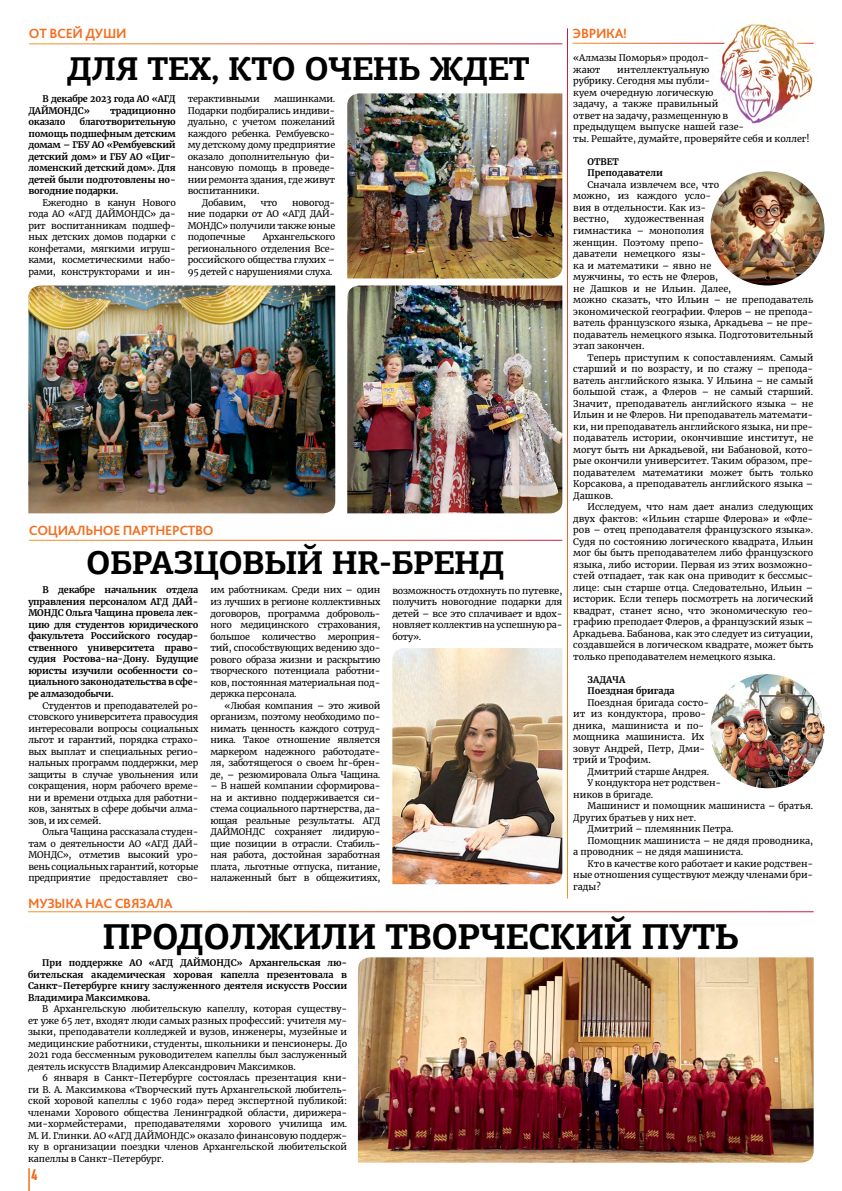
<style>
.page{position:relative;width:842px;height:1191px;background:#fff}
.page>*{position:absolute;margin:0;border:0;box-sizing:border-box;transform-origin:0 0}
.t1{font:700 36px "PF Agora Slab Pro";letter-spacing:-.02em;color:#000}
.t2{font:700 33px "PF Agora Slab Pro";letter-spacing:-.02em;color:#000}
.t3{font:500 15px "PF Din Text Comp Pro";color:#f36f21}
.t4{font:700 14px "Bliss Pro";letter-spacing:-.02em;color:#f36f21}
.t5{font:9px/11.5px "Merriweather";color:#000;text-align:justify}
.t6{font:700 9px/11.5px "Merriweather";letter-spacing:-.02em;color:#000;text-align:justify}
.t7{font:9px "Merriweather";letter-spacing:-.02em;color:#000}
.t8{font:700 9px/11.5px "Merriweather";color:#000}
</style>
<div class="page">
<img style="left:712px;top:23px;width:102px;height:102px">
<hr style="left:573px;top:43px;width:151px;height:1px;background:#fff">
<svg style="left:797px;top:43px;width:17px;height:1px"></svg>
<svg style="left:29px;top:1168px;width:1px;height:23px"></svg>
<img style="left:710px;top:171px;width:114px;height:114px;border-radius:57px">
<img style="left:710px;top:674px;width:114px;height:114px;border-radius:57px">
<img style="left:347px;top:93px;width:215px;height:185px">
<img style="left:28px;top:285px;width:307px;height:228px">
<img style="left:358px;top:957px;width:456px;height:205px">
<img style="left:392px;top:648px;width:170px;height:236px">
<img style="left:347px;top:285px;width:215px;height:228px">
<h3 class="t4" style="left:29px;top:25px;width:99px">ОТ ВСЕЙ ДУШИ</h3>
<h2 class="t2" style="left:67px;top:47px;width:464px">ДЛЯ ТЕХ, КТО ОЧЕНЬ ЖДЕТ</h2>
<p class="t6" style="left:28px;top:93px;width:149px;text-indent:14px">В декабре 2023 года АО «АГД<br>ДАЙМОНДС»</p>
<p class="t6" style="left:110px;top:104px;width:67px">традиционно</p>
<p class="t6" style="left:28px;top:116px;width:149px;text-indent:52px">благотворительную помощь подшефным детским домам – ГБУ АО «Рембуевский детский дом» и ГБУ АО «Циг&shy;ломенский детский дом». Для детей были подготовлены но&shy;вогодние подарки.</p>
<p class="t5" style="left:28px;top:196px;width:149px;text-indent:14px">Ежегодно в канун Нового года АО «АГД ДАЙМОНДС» да&shy;рит воспитанникам подшеф&shy;ных детских домов подарки с конфетами, мягкими игруш&shy;ками, косметическими набо&shy;рами, конструкторами и ин-</p>
<p class="t6" style="left:28px;top:116px;width:39px">оказало</p>
<p class="t7" style="left:188px;top:93px;width:73px">терактивными</p>
<p class="t7" style="left:274px;top:93px;width:63px">машинками.</p>
<p class="t7" style="left:188px;top:104px;width:149px">Подарки подбирались индиви-</p>
<p class="t7" style="left:188px;top:116px;width:149px">дуально, с учетом пожеланий</p>
<p class="t7" style="left:188px;top:127px;width:149px">каждого ребенка. Рембуевско-</p>
<p class="t7" style="left:188px;top:139px;width:149px">му детскому дому предприятие</p>
<p class="t7" style="left:188px;top:150px;width:149px">оказало дополнительную фи-</p>
<p class="t7" style="left:188px;top:162px;width:149px">нансовую помощь в проведе-</p>
<p class="t7" style="left:188px;top:173px;width:149px">нии ремонта здания, где живут</p>
<p class="t7" style="left:188px;top:185px;width:73px">воспитанники.</p>
<p class="t7" style="left:202px;top:196px;width:46px">Добавим,</p>
<p class="t5" style="left:261px;top:196px;width:18px">что</p>
<p class="t5" style="left:188px;top:196px;width:149px;text-indent:104px">новогод&shy;ние подарки от АО «АГД ДАЙ-МОНДС» получили также юные подопечные</p>
<p class="t5" style="left:188px;top:231px;width:149px;text-indent:75px">Архангельского регионального отделения Все&shy;российского общества глухих – 95 детей с нарушениями слуха.</p>
<h3 class="t4" style="left:29px;top:521px;width:186px">СОЦИАЛЬНОЕ ПАРТНЕРСТВО</h3>
<h2 class="t2" style="left:86px;top:542px;width:420px">ОБРАЗЦОВЫЙ HR-БРЕНД</h2>
<p class="t6" style="left:28px;top:584px;width:171px;text-indent:14px">В декабре начальник отдела управления персоналом АГД ДАЙ-МОНДС Ольга Чащина провела лек&shy;цию для студентов юридического факультета Российского государ&shy;ственного университета право&shy;судия Ростова-на-Дону. Будущие юристы изучили особенности со&shy;циального законодательства в сфе&shy;ре алмазодобычи.</p>
<p class="t5" style="left:28px;top:699px;width:171px;text-indent:14px">Студентов и преподавателей ро&shy;стовского университета правосудия интересовали вопросы социальных льгот и гарантий, порядка страхо&shy;вых выплат и специальных регио&shy;нальных программ поддержки, мер защиты в случае увольнения или сокращения, норм рабочего време&shy;ни и времени отдыха для работни&shy;ков, занятых в сфере добычи алма&shy;зов, и их семей.</p>
<p class="t5" style="left:28px;top:825px;width:171px;text-indent:14px">Ольга Чащина рассказала студен&shy;там о деятельности АО «АГД ДАЙ-МОНДС», отметив высокий уро&shy;вень социальных гарантий, которые предприятие предоставляет сво-</p>
<p class="t5" style="left:210px;top:584px;width:171px">им работникам. Среди них – один из лучших в регионе коллективных договоров, программа доброволь&shy;ного медицинского страхования, большое</p>
<p class="t5" style="left:210px;top:630px;width:171px;text-indent:117px">мероприя&shy;тий, способствующих ведению здо&shy;рового образа жизни и раскрытию творческого потенциала работни&shy;ков, постоянная материальная под&shy;держка персонала.</p>
<p class="t5" style="left:210px;top:699px;width:171px;text-indent:14px">«Любая компания – это живой организм, поэтому необходимо по&shy;нимать ценность каждого сотруд&shy;ника. Такое отношение является маркером надежного работодате&shy;ля, заботящегося о своем hr-брен&shy;де, – резюмировала Ольга Чащина.</p>
<p class="t5" style="left:210px;top:780px;width:171px">– В нашей компании сформирова&shy;на и активно поддерживается си&shy;стема социального партнерства, да&shy;ющая реальные результаты. АГД ДАЙМОНДС сохраняет лидирую&shy;щие позиции в отрасли. Стабиль&shy;ная работа, достойная заработная плата, льготные отпуска, питание, налаженный быт в общежитиях,</p>
<p class="t7" style="left:262px;top:630px;width:56px">количество</p>
<p class="t5" style="left:392px;top:584px;width:171px">возможность отдохнуть по путевке, получить новогодние подарки для детей – все это сплачивает и вдох&shy;новляет коллектив на успешную ра&shy;боту».</p>
<h3 class="t4" style="left:573px;top:25px;width:56px">ЭВРИКА!</h3>
<p class="t5" style="left:573px;top:52px;width:138px">«Алмазы Поморья» продол&shy;жают</p>
<p class="t5" style="left:573px;top:64px;width:238px;text-align:left;text-indent:44px">интеллектуальную<br>рубрику. Сегодня мы публи-<br>куем очередную логическую<br>задачу, а также правильный<br>ответ на задачу, размещенную в<br>предыдущем выпуске нашей газе-<br>ты. Решайте, думайте, проверяйте себя и коллег!</p>
<p class="t8" style="left:587px;top:156px;width:77px">ОТВЕТ<br>Преподаватели</p>
<p class="t5" style="left:573px;top:179px;width:148px;text-align:left;text-indent:14px">Сначала извлечем все, что можно, из каждого усло&shy;вия в отдельности. Как из&shy;вестно,</p>
<p class="t5" style="left:573px;top:213px;width:242px;text-align:left;text-indent:51px">художественная<br>гимнастика – монополия<br>женщин. Поэтому препо-<br>даватели немецкого язы-<br>ка и математики – явно не<br>мужчины, то есть не Флеров,<br>не Дашков и не Ильин. Далее,<br>можно сказать, что Ильин – не преподаватель экономической географии. Флеров – не препода&shy;ватель французского языка, Аркадьева – не пре&shy;подаватель немецкого языка. Подготовительный этап закончен.</p>
<p class="t5" style="left:573px;top:351px;width:242px;text-indent:14px">Теперь приступим к сопоставлениям. Самый старший и по возрасту, и по стажу – препода&shy;ватель английского языка. У Ильина – не самый большой стаж, а Флеров – не самый старший.<br>Значит, преподаватель английского языка – не Ильин и не Флеров. Ни преподаватель математи&shy;ки, ни преподаватель английского языка, ни пре&shy;подаватель истории, окончившие институт, не могут быть ни Аркадьевой, ни Бабановой, кото&shy;рые окончили университет. Таким образом, пре&shy;подавателем математики может быть только Корсакова, а преподаватель английского языка – Дашков.</p>
<p class="t5" style="left:573px;top:501px;width:242px;text-indent:14px">Исследуем, что нам дает анализ следующих двух фактов: «Ильин старше Флерова» и «Фле&shy;ров – отец преподавателя французского языка».<br>Судя по состоянию логического квадрата, Ильин мог бы быть преподавателем либо французского языка, либо истории. Первая из этих возможно&shy;стей отпадает, так как она приводит к бессмыс&shy;лице: сын старше отца. Следовательно, Ильин – историк. Если теперь посмотреть на логический квадрат, станет ясно, что экономическую гео&shy;графию преподает Флеров, а французский язык – Аркадьева. Бабанова, как это следует из ситуации, создавшейся в логическом квадрате, может быть только преподавателем немецкого языка.</p>
<p class="t8" style="left:587px;top:673px;width:89px">ЗАДАЧА<br>Поездная бригада</p>
<p class="t5" style="left:573px;top:696px;width:138px;text-align:left;text-indent:14px">Поездная бригада состо&shy;ит из кондуктора, прово&shy;дника, машиниста и по&shy;мощника машиниста. Их зовут Андрей, Петр, Дми&shy;трий и Трофим.</p>
<p class="t5" style="left:587px;top:765px;width:123px">Дмитрий старше Андрея.</p>
<p class="t5" style="left:587px;top:777px;width:135px">У кондуктора нет родствен-</p>
<p class="t5" style="left:573px;top:788px;width:82px">ников в бригаде.</p>
<p class="t5" style="left:587px;top:800px;width:227px">Машинист и помощник машиниста – братья.</p>
<p class="t5" style="left:573px;top:811px;width:124px">Других братьев у них нет.</p>
<p class="t5" style="left:587px;top:823px;width:148px">Дмитрий – племянник Петра.</p>
<p class="t5" style="left:587px;top:834px;width:227px">Помощник машиниста – не дядя проводника,</p>
<p class="t5" style="left:573px;top:846px;width:171px">а проводник – не дядя машиниста.</p>
<p class="t5" style="left:587px;top:857px;width:227px">Кто в качестве кого работает и какие родствен-</p>
<p class="t5" style="left:573px;top:869px;width:242px">ные отношения существуют между членами бри-</p>
<p class="t5" style="left:573px;top:880px;width:29px">гады?</p>
<h3 class="t4" style="left:28px;top:895px;width:146px">МУЗЫКА НАС СВЯЗАЛА</h3>
<h1 class="t1" style="left:102px;top:913px;width:638px">ПРОДОЛЖИЛИ ТВОРЧЕСКИЙ ПУТЬ</h1>
<p class="t6" style="left:28px;top:957px;width:321px;text-indent:14px">При поддержке АО «АГД ДАЙМОНДС» Архангельская лю&shy;бительская академическая хоровая капелла презентовала в Санкт-Петербурге книгу заслуженного деятеля искусств России Владимира Максимкова.</p>
<p class="t5" style="left:28px;top:1003px;width:321px;text-indent:14px">В Архангельскую любительскую капеллу, которая существу&shy;ет уже 65 лет, входят люди самых разных профессий: учителя му&shy;зыки, преподаватели колледжей и вузов, инженеры, музейные и медицинские работники, студенты, школьники и пенсионеры. До 2021 года бессменным руководителем капеллы был заслуженный деятель искусств Владимир Александрович Максимков.</p>
<p class="t5" style="left:28px;top:1072px;width:321px;text-indent:14px">6 января в Санкт-Петербурге состоялась презентация кни&shy;ги В. А. Максимкова «Творческий путь Архангельской любитель&shy;ской хоровой капеллы с 1960 года» перед экспертной публикой: членами Хорового общества Ленинградкой области, дирижера&shy;ми-хормейстерами, преподавателями хорового училища им.<br>М. И. Глинки. АО «АГД ДАЙМОНДС» оказало финансовую поддерж&shy;ку в организации поездки членов Архангельской любительской капеллы в Санкт-Петербург.</p>
<h3 class="t3" style="left:32px;top:1165px;width:8px">4</h3>
</div>
